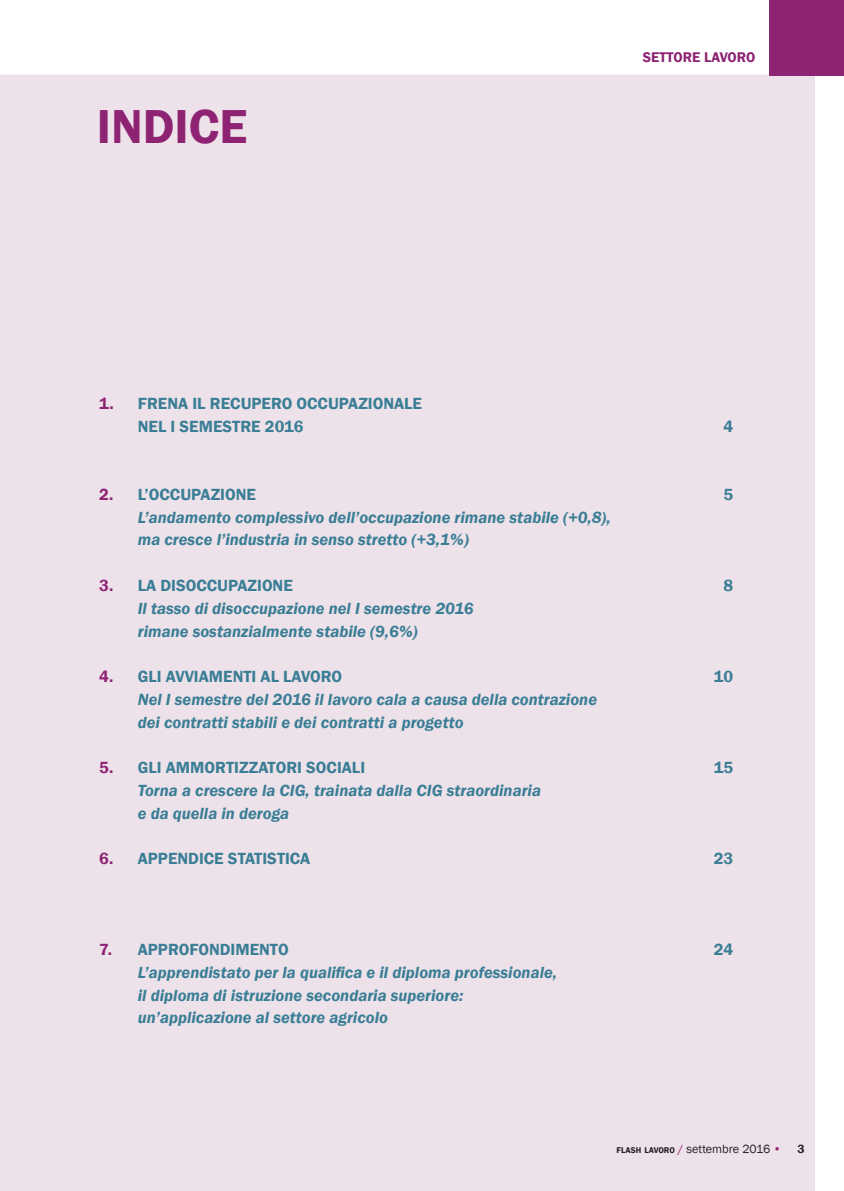
<style>
.page{position:relative;width:844px;height:1191px;background:#fff}
.page>*{position:absolute;margin:0;border:0;box-sizing:border-box;transform-origin:0 0}
.t1{font:600 49px "Franklin Gothic";color:#8d2372}
.t2{font:italic 600 16.62px/22.8px "Franklin Gothic";color:#3a7e95}
.t3{font:600 16.62px/22.8px "Franklin Gothic";color:#3a7e95}
.t4{font:600 14.35px "Franklin Gothic";color:#8d2372}
.t5{font:12.25px "Franklin Gothic";color:#231f20}
.t6{font:600 12.25px "Franklin Gothic";color:#231f20}
.s1{color:#8d2372}
.s2{font-weight:600;font-size:8.58px}
.s3{font-weight:600;color:#8d2372}
</style>
<div class="page">
<hr style="left:0;top:75px;width:843px;height:1px;background:#bb88a9">
<div style="left:0;top:76px;width:814px;height:1115px;background:#eee2ea"></div>
<div style="left:769px;top:0;width:74px;height:75px;background:#8d2372"></div>
<h1 class="t1" style="left:97px;top:97px;width:152px">INDICE</h1>
<p class="t3" style="left:138px;top:392px;width:284px;text-indent:-39px"><span class="s1">1.</span> FRENA IL RECUPERO OCCUPAZIONALE<br>NEL I SEMESTRE 2016</p>
<p class="t4" style="left:642px;top:49px;width:114px">SETTORE LAVORO</p>
<p class="t3" style="left:723px;top:415px;width:11px">4</p>
<p class="t3" style="left:99px;top:483px;width:144px"><span class="s1">2.</span> L’OCCUPAZIONE</p>
<p class="t3" style="left:723px;top:483px;width:11px">5</p>
<p class="t2" style="left:138px;top:506px;width:474px">L’andamento complessivo dell’occupazione rimane stabile (+0,8), ma cresce l’industria in senso stretto (+3,1%)</p>
<p class="t3" style="left:99px;top:574px;width:129px"><span class="s1">3.</span> LA DISOCCUPAZ</p>
<p class="t3" style="left:257px;top:574px;width:37px">IONE</p>
<p class="t3" style="left:723px;top:574px;width:11px">8</p>
<p class="t2" style="left:138px;top:597px;width:337px">Il tasso di disoccupazione nel I semestre 2016 rimane sostanzialmente stabile (9,6%)</p>
<p class="t3" style="left:99px;top:665px;width:217px"><span class="s1">4.</span> GLI AVVIAM ENTI AL LAVORO</p>
<p class="t3" style="left:713px;top:665px;width:21px">10</p>
<p class="t2" style="left:138px;top:688px;width:460px">Nel I semestre del 2016 il lavoro cala a causa della contrazione dei contratti stabili e dei contratti a progetto</p>
<p class="t3" style="left:99px;top:756px;width:264px"><span class="s1">5.</span> GLI AMMORTIZZATORI SOCIALI</p>
<p class="t3" style="left:713px;top:756px;width:21px">15</p>
<p class="t2" style="left:138px;top:779px;width:404px">Torna a crescere la CIG, trainata dalla CIG straordinaria e da quella in deroga</p>
<p class="t3" style="left:99px;top:847px;width:139px"><span class="s1">6.</span> APPENDICE STAT</p>
<p class="t3" style="left:262px;top:847px;width:49px">ISTICA</p>
<p class="t3" style="left:713px;top:847px;width:21px">23</p>
<p class="t3" style="left:99px;top:938px;width:48px"><span class="s1">7.</span> APPRO</p>
<p class="t3" style="left:189px;top:938px;width:91px">FONDIMENTO</p>
<p class="t3" style="left:713px;top:938px;width:21px">24</p>
<p class="t2" style="left:138px;top:960px;width:420px">L’apprendistato per la qualifica e il diploma professionale, il diploma di istruzione secondaria superiore: un’applicazione al settore agricolo</p>
<p class="t5" style="left:616px;top:1141px;width:166px"><span class="s2">FLASH LAVORO</span> <span class="s1">/</span> settembre 2016 <span class="s3">•</span></p>
<p class="t6" style="left:797px;top:1141px;width:9px">3</p>
</div>
